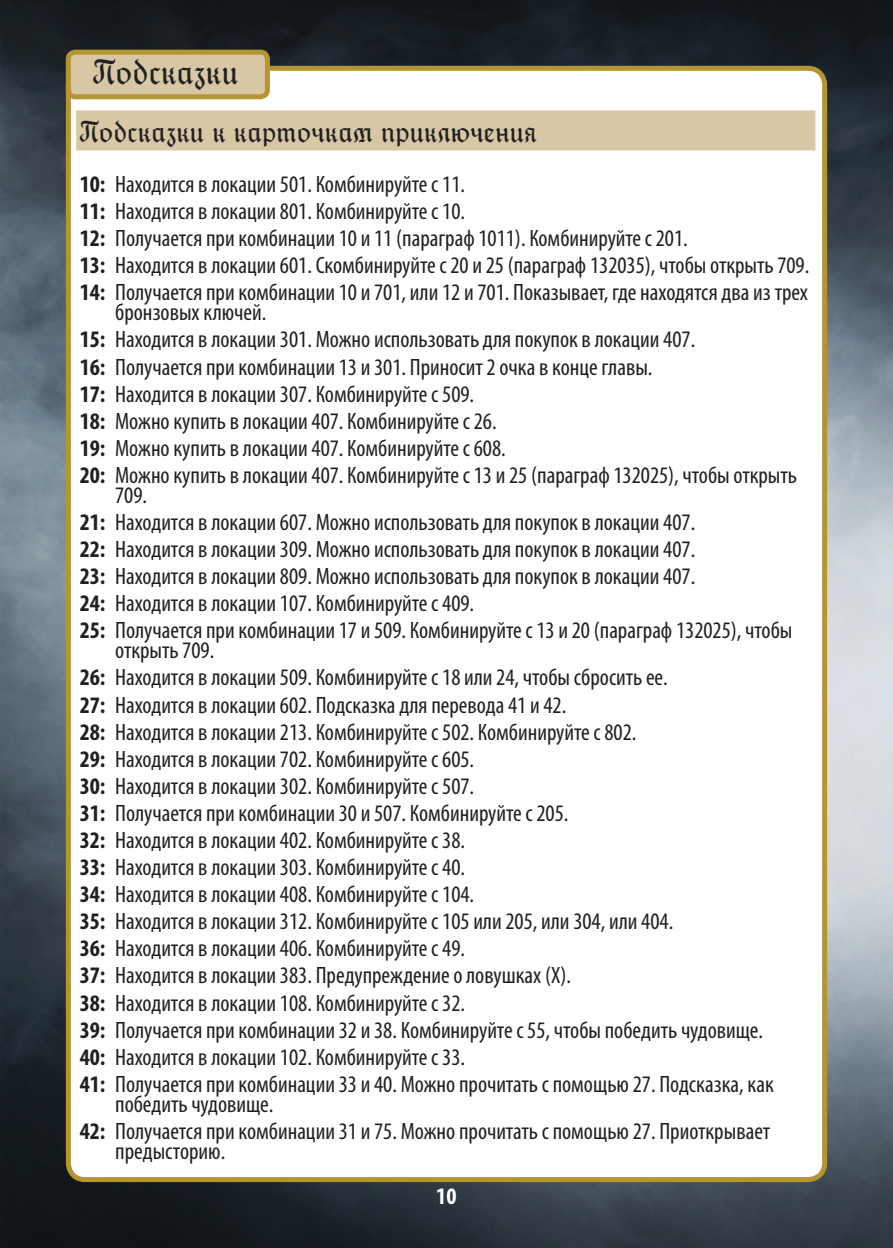
<style>
.page{position:relative;width:893px;height:1248px;background:#fff}
.page>*{position:absolute;margin:0;border:0;box-sizing:border-box;transform-origin:0 0}
.t1{font:35px "Thannhaeuser C";letter-spacing:.01em;color:#231f20}
.t2{font:30px "Thannhaeuser C";letter-spacing:.01em;color:#231f20}
.t3{font:condensed 23.75px/27px "Myriad Pro";color:#231f20}
.t4{font:700 condensed 23.75px "Myriad Pro";color:#fff}
.s1{font-weight:700}
</style>
<div class="page">
<img style="left:0;top:0;width:893px;height:1247px">
<div style="left:69px;top:69px;width:755px;height:1109px;background:#fff;border-radius:14px"></div>
<div style="left:66px;top:66px;width:761px;height:1115px;border:5px solid #b49531;border-radius:17px"></div>
<div style="left:76px;top:110px;width:739px;height:40px;background:#d7c7a4"></div>
<div style="left:68px;top:52px;width:199px;height:45px;background:#d7c7a4;border-radius:7px"></div>
<div style="left:66px;top:50px;width:204px;height:49px;border:5px solid #b49531;border-radius:7px"></div>
<h1 class="t1" style="left:93px;top:55px;width:147px">Подсказки</h1>
<p class="t2" style="left:80px;top:117px;width:459px">Подсказки к карточкам приключения</p>
<p class="t3" style="left:80px;top:170px;width:731px"><span class="s1">10:</span> Находится в локации 501. Комбинируйте с 11.<br><span class="s1">11:</span> Находится в локации 801. Комбинируйте с 10.<br><span class="s1">12:</span> Получается при комбинации 10 и 11 (параграф 1011). Комбинируйте с 201.<br><span class="s1">13:</span> Находится в локации 601. Скомбинируйте с 20 и 25 (параграф 132035), чтобы открыть 709.<br><span class="s1">14:</span> Получается при комбинации 10 и 701, или 12 и 701. Показывает, где находятся два из трех</p>
<p class="t3" style="left:80px;top:299px;width:719px;text-indent:35px">бронзовых ключей.<br><span class="s1">15:</span> Находится в локации 301. Можно использовать для покупок в локации 407.<br><span class="s1">16:</span> Получается при комбинации 13 и 301. Приносит 2 очка в конце главы.<br><span class="s1">17:</span> Находится в локации 307. Комбинируйте с 509.<br><span class="s1">18:</span> Можно купить в локации 407. Комбинируйте с 26.<br><span class="s1">19:</span> Можно купить в локации 407. Комбинируйте с 608.<br><span class="s1">20:</span> Можно купить в локации 407. Комбинируйте с 13 и 25 (параграф 132025), чтобы открыть</p>
<p class="t3" style="left:80px;top:481px;width:714px;text-indent:35px">709.<br><span class="s1">21:</span> Находится в локации 607. Можно использовать для покупок в локации 407.<br><span class="s1">22:</span> Находится в локации 309. Можно использовать для покупок в локации 407.<br><span class="s1">23:</span> Находится в локации 809. Можно использовать для покупок в локации 407.<br><span class="s1">24:</span> Находится в локации 107. Комбинируйте с 409.<br><span class="s1">25:</span> Получается при комбинации 17 и 509. Комбинируйте с 13 и 20 (параграф 132025), чтобы</p>
<p class="t3" style="left:80px;top:636px;width:696px;text-indent:35px">открыть 709.<br><span class="s1">26:</span> Находится в локации 509. Комбинируйте с 18 или 24, чтобы сбросить ее.<br><span class="s1">27:</span> Находится в локации 602. Подсказка для перевода 41 и 42.<br><span class="s1">28:</span> Находится в локации 213. Комбинируйте с 502. Комбинируйте с 802.<br><span class="s1">29:</span> Находится в локации 702. Комбинируйте с 605.<br><span class="s1">30:</span> Находится в локации 302. Комбинируйте с 507.<br><span class="s1">31:</span> Получается при комбинации 30 и 507. Комбинируйте с 205.<br><span class="s1">32:</span> Находится в локации 402. Комбинируйте с 38.<br><span class="s1">33:</span> Находится в локации 303. Комбинируйте с 40.<br><span class="s1">34:</span> Находится в локации 408. Комбинируйте с 104.<br><span class="s1">35:</span> Находится в локации 312. Комбинируйте с 105 или 205, или 304, или 404.<br><span class="s1">36:</span> Находится в локации 406. Комбинируйте с 49.<br><span class="s1">37:</span> Находится в локации 383. Предупреждение о ловушках (Х).<br><span class="s1">38:</span> Находится в локации 108. Комбинируйте с 32.<br><span class="s1">39:</span> Получается при комбинации 32 и 38. Комбинируйте с 55, чтобы победить чудовище.<br><span class="s1">40:</span> Находится в локации 102. Комбинируйте с 33.<br><span class="s1">41:</span> Получается при комбинации 33 и 40. Можно прочитать с помощью 27. Подсказка, как</p>
<p class="t3" style="left:80px;top:1090px;width:692px;text-indent:35px">победить чудовище.<br><span class="s1">42:</span> Получается при комбинации 31 и 75. Можно прочитать с помощью 27. Приоткрывает</p>
<p class="t3" style="left:115px;top:1137px;width:112px">предысторию.</p>
<p class="t4" style="left:436px;top:1181px;width:22px">10</p>
</div>
